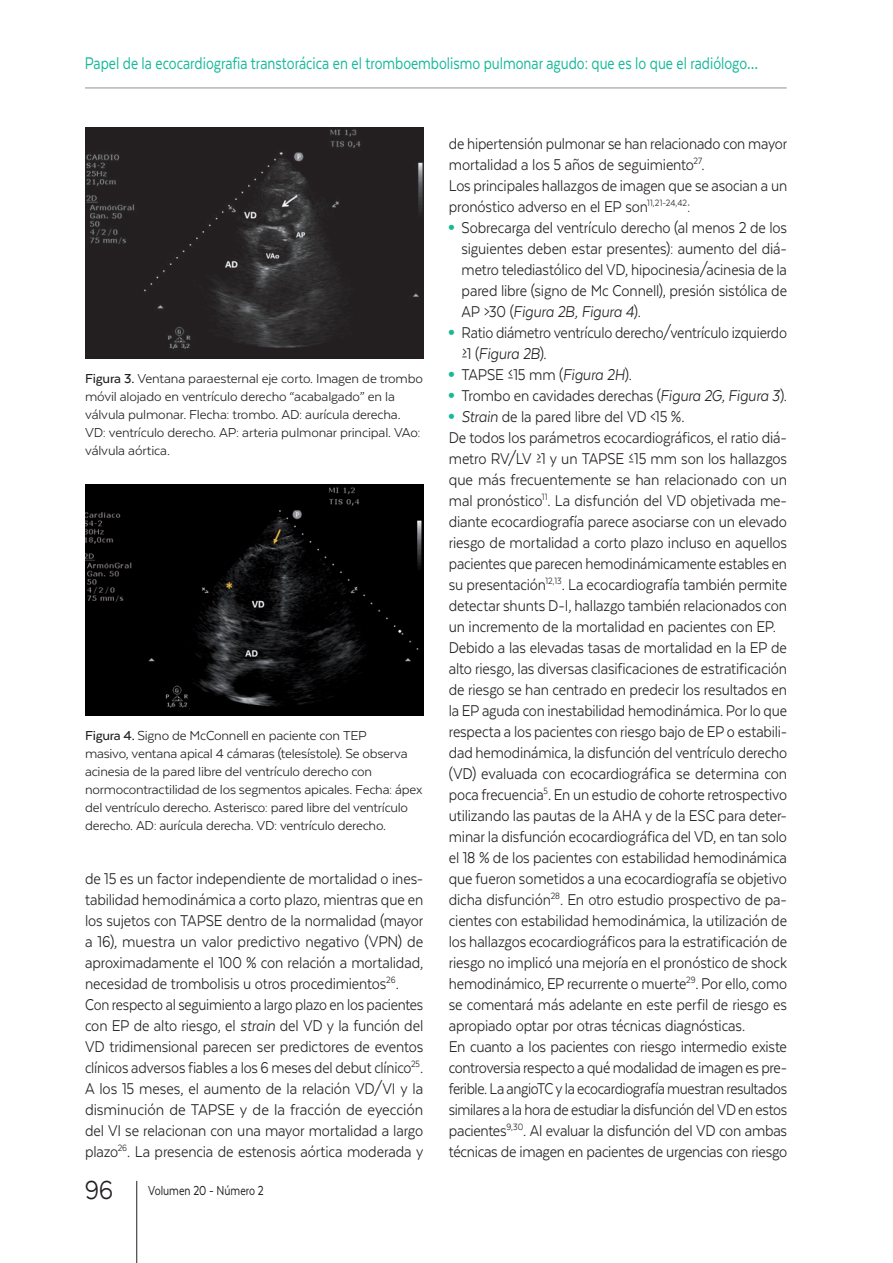
<style>
.page{position:relative;width:893px;height:1263px;background:#fff}
.page>*{position:absolute;margin:0;border:0;box-sizing:border-box;transform-origin:0 0}
.INTER_Cintillo_secci{font:19.5px "Texta";color:#16b998;scale:.8 1}
.INTER_Texto{font:18px/21px "Texta";letter-spacing:-.01em;color:#231f20;text-align:justify;scale:.9 1}
.INTER_Texto-2{font:18px/21px "Texta";letter-spacing:-.01em;color:#231f20;text-align:justify;scale:.88 1}
.INTER_Texto-3{font:18px/21px "Texta";letter-spacing:-.01em;color:#231f20;scale:.89 1}
.INTER_Figura_pie_de{font:15px/18px "Texta";letter-spacing:-.015em;color:#231f20}
.t1{font:15px "Texta";color:#231f20;scale:.8 1}
.s1{font-weight:500}
.s2{font-style:italic}
.s3{font-size:30px}
.s4{font-family:"Helvetica LT Std";font-weight:700;font-size:15.75px;color:#16b998}
</style>
<div class="page">
<img style="left:85px;top:128px;width:338px;height:231px">
<img style="left:85px;top:485px;width:338px;height:231px">
<hr style="left:85px;top:88px;width:702px;height:1px;background:#231f20">
<hr style="left:136px;top:1181px;width:1px;height:82px;background:#231f20">
<p class="INTER_Cintillo_secci" style="left:85px;top:53px;width:843px">Papel de la ecocardiografia transtorácica en el tromboembolismo pulmonar agudo: que es lo que el radiólogo…</p>
<p class="INTER_Figura_pie_de" style="left:85px;top:369px;width:340px"><span class="s1">Figura 3.</span> Ventana paraesternal eje corto. Imagen de trombo móvil alojado en ventrículo derecho “acabalgado” en la válvula pulmonar. Flecha: trombo. AD: aurícula derecha.<br>VD: ventrículo derecho. AP: arteria pulmonar principal. VAo: válvula aórtica.</p>
<p class="INTER_Figura_pie_de" style="left:85px;top:726px;width:339px"><span class="s1">Figura 4.</span> Signo de McConnell en paciente con TEP<br>masivo, ventana apical 4 cámaras (telesístole). Se observa acinesia de la pared libre del ventrículo derecho con normocontractilidad de los segmentos apicales. Fecha: ápex del ventrículo derecho. Asterisco: pared libre del ventrículo derecho. AD: aurícula derecha. VD: ventrículo derecho.</p>
<p class="INTER_Texto" style="left:85px;top:867px;width:377px">de 15 es un factor independiente de mortalidad o ines&shy;tabilidad hemodinámica a corto plazo, mientras que en los sujetos con TAPSE dentro de la normalidad (mayor a 16), muestra un valor predictivo negativo (VPN) de aproximadamente el 100 % con relación a mortalidad, necesidad de trombolisis u otros procedimientos<sup>26</sup>.</p>
<p class="INTER_Texto-2" style="left:85px;top:993px;width:386px">Con respecto al seguimiento a largo plazo en los pacientes con EP de alto riesgo, el <span class="s2">strain</span> del VD y la función del VD tridimensional parecen ser predictores de eventos clínicos adversos fiables a los 6 meses del debut clínico<sup>25</sup>.<br>A los 15 meses, el aumento de la relación VD/VI y la disminución de TAPSE y de la fracción de eyección del VI se relacionan con una mayor mortalidad a largo plazo<sup>26</sup>. La presencia de estenosis aórtica moderada y</p>
<p class="t1" style="left:85px;top:1182px;width:225px"><span class="s3">96</span> Volumen 20 - Número 2</p>
<p class="INTER_Texto-3" style="left:449px;top:132px;width:382px">de hipertensión pulmonar se han relacionado con mayor mortalidad a los 5 años de seguimiento<sup>27</sup>.</p>
<p class="INTER_Texto" style="left:449px;top:174px;width:377px">Los principales hallazgos de imagen que se asocian a un pronóstico adverso en el EP son<sup>11,21-24,42</sup>:</p>
<p class="INTER_Texto" style="left:462px;top:216px;width:363px;text-indent:-13px"><span class="s4">•</span> Sobrecarga del ventrículo derecho (al menos 2 de los siguientes deben estar presentes): aumento del diá&shy;metro telediastólico del VD, hipocinesia/acinesia de la pared libre (signo de Mc Connell), presión sistólica de AP &gt;30 (<span class="s2">Figura 2B, Figura 4</span>).</p>
<p class="INTER_Texto-2" style="left:462px;top:321px;width:371px;text-indent:-13px"><span class="s4">•</span> Ratio diámetro ventrículo derecho/ventrículo izquierdo ≥1 (<span class="s2">Figura 2B</span>).</p>
<p class="INTER_Texto" style="left:449px;top:363px;width:205px"><span class="s4">•</span> TAPSE ≤15 mm (<span class="s2">Figura 2H</span>).</p>
<p class="INTER_Texto" style="left:449px;top:384px;width:377px"><span class="s4">•</span> Trombo en cavidades derechas (<span class="s2">Figura 2G, Figura 3</span>).</p>
<p class="INTER_Texto" style="left:449px;top:405px;width:264px"><span class="s4">•</span> <span class="s2">Strain</span> de la pared libre del VD &lt;15 %.</p>
<p class="INTER_Texto" style="left:449px;top:426px;width:377px">De todos los parámetros ecocardiográficos, el ratio diá&shy;metro RV/LV ≥1 y un TAPSE ≤15 mm son los hallazgos que más frecuentemente se han relacionado con un mal pronóstico<sup>11</sup>. La disfunción del VD objetivada me&shy;diante ecocardiografía parece asociarse con un elevado riesgo de mortalidad a corto plazo incluso en aquellos pacientes que parecen hemodinámicamente estables en su presentación<sup>12,13</sup>. La ecocardiografía también permite detectar shunts D-I, hallazgo también relacionados con un incremento de la mortalidad en pacientes con EP.</p>
<p class="INTER_Texto" style="left:449px;top:636px;width:377px">Debido a las elevadas tasas de mortalidad en la EP de alto riesgo, las diversas clasificaciones de estratificación de riesgo se han centrado en predecir los resultados en la EP aguda con inestabilidad hemodinámica. Por lo que respecta a los pacientes con riesgo bajo de EP o estabili&shy;dad hemodinámica, la disfunción del ventrículo derecho (VD) evaluada con ecocardiográfica se determina con poca frecuencia<sup>5</sup>. En un estudio de cohorte retrospectivo utilizando las pautas de la AHA y de la ESC para deter&shy;minar la disfunción ecocardiográfica del VD, en tan solo el 18 % de los pacientes con estabilidad hemodinámica que fueron sometidos a una ecocardiografía se objetivo dicha disfunción<sup>28</sup>. En otro estudio prospectivo de pa&shy;cientes con estabilidad hemodinámica, la utilización de los hallazgos ecocardiográficos para la estratificación de riesgo no implicó una mejoría en el pronóstico de shock hemodinámico, EP recurrente o muerte<sup>29</sup>. Por ello, como se comentará más adelante en este perfil de riesgo es apropiado optar por otras técnicas diagnósticas.</p>
<p class="INTER_Texto" style="left:449px;top:1035px;width:377px">En cuanto a los pacientes con riesgo intermedio existe controversia respecto a qué modalidad de imagen es pre&shy;ferible. La angioTC y la ecocardiografía muestran resultados similares a la hora de estudiar la disfunción del VD en estos pacientes<sup>9,30</sup>. Al evaluar la disfunción del VD con ambas técnicas de imagen en pacientes de urgencias con riesgo</p>
</div>
